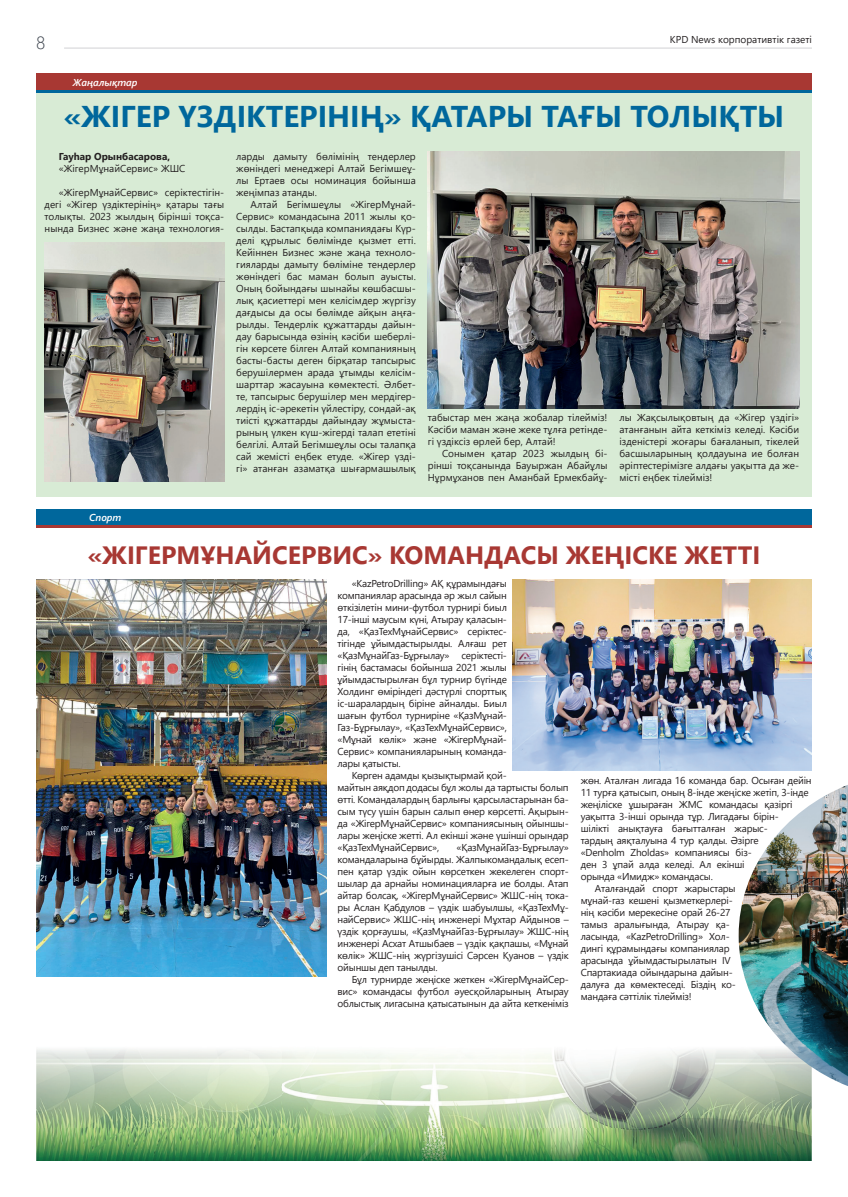
<style>
.page{position:relative;width:848px;height:1197px;background:#fff}
.page>*{position:absolute;margin:0;border:0;box-sizing:border-box;transform-origin:0 0}
.t1{font:700 30px "Segoe UI";color:#00679c}
.t2{font:700 25px "Segoe UI";color:#a83833}
.t3{font:300 18px "Segoe UI";color:#3d444e}
.t4{font:10px/12px "Segoe UI";letter-spacing:-.02em;color:#231f20;text-align:justify}
.t5{font:10px "Segoe UI";color:#231f20}
.t6{font:700 10px "Segoe UI";color:#231f20}
.t7{font:italic 600 10px "Segoe UI";color:#fff}
</style>
<div class="page">
<hr style="left:64px;top:48px;width:748px;height:1px;background:#d1d2d4">
<img style="left:37px;top:902px;width:774px;height:258px">
<div style="left:36px;top:74px;width:776px;height:422px;background:#d8ebd5"></div>
<div style="left:36px;top:74px;width:776px;height:16px;background:#a83833"></div>
<hr style="left:36px;top:90px;width:776px;height:2px;background:#00679c">
<div style="left:36px;top:509px;width:776px;height:16px;background:#00679c"></div>
<hr style="left:36px;top:525px;width:776px;height:2px;background:#a83833">
<img style="left:45px;top:242px;width:179px;height:239px">
<img style="left:428px;top:152px;width:371px;height:256px">
<img style="left:512px;top:579px;width:300px;height:191px">
<img style="left:36px;top:579px;width:290px;height:397px">
<img style="left:738px;top:785px;width:110px;height:300px">
<h3 class="t3" style="left:36px;top:26px;width:11px">8</h3>
<p class="t5" style="left:670px;top:30px;width:143px">KPD News корпоративтік газеті</p>
<p class="t7" style="left:73px;top:73px;width:66px">Жаңалықтар</p>
<h1 class="t1" style="left:64px;top:88px;width:722px">«ЖІГЕР ҮЗДІКТЕРІНІҢ» ҚАТАРЫ ТАҒЫ ТОЛЫҚТЫ</h1>
<p class="t6" style="left:59px;top:147px;width:113px">Гауһар Орынбасарова,</p>
<p class="t5" style="left:59px;top:159px;width:128px">«ЖігерМұнайСервис» ЖШС</p>
<p class="t4" style="left:45px;top:186px;width:181px;text-indent:14px">«ЖігерМұнайСервис» серіктестігін&shy;дегі «Жігер үздіктерінің» қатары тағы толықты. 2023 жылдың бірінші тоқса&shy;нында Бизнес және жаңа технология-</p>
<p class="t7" style="left:89px;top:508px;width:34px">Спорт</p>
<p class="t4" style="left:236px;top:150px;width:181px">ларды дамыту бөлімінің тендерлер жөніндегі менеджері Алтай Бегімшеұ&shy;лы Ертаев осы номинация бойынша жеңімпаз атанды.</p>
<p class="t4" style="left:236px;top:198px;width:181px;text-indent:14px">Алтай Бегімшеұлы «ЖігерМұнай-Сервис» командасына 2011 жылы қо&shy;сылды. Бастапқыда компаниядағы Күр&shy;делі құрылыс бөлімінде қызмет етті.<br>Кейіннен Бизнес және жаңа техноло&shy;гияларды дамыту бөліміне тендерлер жөніндегі бас маман болып ауысты.<br>Оның бойындағы шынайы көшбасшы&shy;лық қасиеттері мен келісімдер жүргізу дағдысы да осы бөлімде айқын аңға&shy;рылды. Тендерлік құжаттарды дайын&shy;дау барысында өзінің кәсіби шеберлі&shy;гін көрсете білген Алтай компанияның басты-басты деген бірқатар тапсырыс берушілермен арада ұтымды келісім&shy;шарттар жасауына көмектесті. Әлбет&shy;те, тапсырыс берушілер мен мердігер&shy;лердің іс-әрекетін үйлестіру, сондай-ақ тиісті құжаттарды дайындау жұмыста&shy;рының үлкен күш-жігерді талап ететіні белгілі. Алтай Бегімшеұлы осы талапқа сай жемісті еңбек етуде. «Жігер үзді&shy;гі» атанған азаматқа шығармашылық</p>
<p class="t4" style="left:428px;top:410px;width:181px">табыстар мен жаңа жобалар тілейміз!<br>Кәсіби маман және жеке тұлға ретінде&shy;гі үздіксіз өрлей бер, Алтай!</p>
<p class="t4" style="left:428px;top:446px;width:181px;text-indent:14px">Сонымен қатар 2023 жылдың бі&shy;рінші тоқсанында Бауыржан Абайұлы Нұрмұханов пен Аманбай Ермекбайұ-</p>
<p class="t4" style="left:619px;top:410px;width:181px">лы Жақсылықовтың да «Жігер үздігі» атанғанын айта кеткіміз келеді. Кәсіби ізденістері жоғары бағаланып, тікелей басшыларының қолдауына ие болған әріптестерімізге алдағы уақытта да же&shy;місті еңбек тілейміз!</p>
<h2 class="t2" style="left:88px;top:531px;width:674px">«ЖІГЕРМҰНАЙСЕРВИС» КОМАНДАСЫ ЖЕҢІСКЕ ЖЕТТІ</h2>
<p class="t4" style="left:337px;top:576px;width:171px;text-indent:14px">«KazPetroDrilling» АҚ құрамындағы компаниялар арасында әр жыл сайын өткізілетін мини-футбол турнирі биыл 17-інші маусым күні, Атырау қаласын&shy;да, «ҚазТехМұнайСервис» серіктес&shy;тігінде ұйымдастырылды. Алғаш рет «ҚазМұнайГаз-Бұрғылау» серіктесті&shy;гінің бастамасы бойынша 2021 жылы ұйымдастырылған бұл турнир бүгінде Холдинг өміріндегі дәстүрлі спорттық іс-шаралардың біріне айналды. Биыл шағын футбол турниріне «ҚазМұнай-Газ-Бұрғылау», «ҚазТехМұнайСервис», «Мұнай көлік» және «ЖігерМұнай-Сервис» компанияларының команда&shy;лары қатысты.</p>
<p class="t4" style="left:337px;top:768px;width:233px;text-align:left;text-indent:14px">Көрген адамды қызықтырмай қой-<br>майтын аяқдоп додасы бұл жолы да тартысты болып өтті. Командалардың барлығы қарсыластарынан ба&shy;сым түсу үшін барын салып өнер көрсетті. Ақырын&shy;да «ЖігерМұнайСервис» компаниясының ойыншы&shy;лары жеңіске жетті. Ал екінші және үшінші орындар «ҚазТехМұнайСервис»,</p>
<p class="t4" style="left:580px;top:773px;width:232px">жөн. Аталған лигада 16 команда бар. Осыған дейін</p>
<p class="t4" style="left:580px;top:785px;width:229px">11 турға қатысып, оның 8-інде жеңіске жетіп, 3-інде</p>
<p class="t4" style="left:580px;top:797px;width:213px">жеңіліске ұшыраған ЖМС командасы қазіргі</p>
<p class="t4" style="left:580px;top:809px;width:199px">уақытта 3-інші орында тұр. Лигадағы бірін-</p>
<p class="t4" style="left:580px;top:821px;width:188px">шілікті анықтауға бағытталған жарыс-</p>
<p class="t4" style="left:580px;top:833px;width:179px">тардың аяқталуына 4 тур қалды. Әзірге</p>
<p class="t4" style="left:580px;top:845px;width:172px">«Denholm Zholdas» компаниясы біз-</p>
<p class="t4" style="left:580px;top:857px;width:165px">ден 3 ұпай алда келеді. Ал екінші</p>
<p class="t4" style="left:580px;top:869px;width:134px">орында «Имидж» командасы.</p>
<p class="t4" style="left:595px;top:881px;width:142px">Аталғандай спорт жарыстары</p>
<p class="t4" style="left:580px;top:893px;width:153px">мұнай-газ кешені қызметкерлері-</p>
<p class="t4" style="left:580px;top:905px;width:151px">нің кәсіби мерекесіне орай 26-27</p>
<p class="t4" style="left:580px;top:917px;width:150px">тамыз аралығында, Атырау қа-</p>
<p class="t4" style="left:580px;top:929px;width:150px">ласында, «KazPetroDrilling» Хол-</p>
<p class="t4" style="left:580px;top:941px;width:150px">дингі құрамындағы компаниялар</p>
<p class="t4" style="left:580px;top:953px;width:151px">арасында ұйымдастырылатын IV</p>
<p class="t4" style="left:580px;top:965px;width:153px">Спартакиада ойындарына дайын-</p>
<p class="t4" style="left:580px;top:977px;width:156px">далуға да көмектеседі. Біздің ко-</p>
<p class="t4" style="left:580px;top:989px;width:112px">мандаға сәттілік тілейміз!</p>
<p class="t4" style="left:337px;top:840px;width:233px;text-indent:119px">«ҚазМұнайГаз-Бұрғылау» командаларына бұйырды. Жалпыкомандалық есеп&shy;пен қатар үздік ойын көрсеткен жекелеген спорт&shy;шылар да арнайы номинацияларға ие болды. Атап айтар болсақ, «ЖігерМұнайСервис» ЖШС-нің тока&shy;ры Аслан Қабдулов – үздік шабуылшы, «ҚазТехМұ&shy;найСервис» ЖШС-нің инженері Мұхтар Айдынов – үздік қорғаушы, «ҚазМұнайГаз-Бұрғылау» ЖШС-нің инженері Асхат Атшыбаев – үздік қақпашы, «Мұнай көлік» ЖШС-нің жүргізушісі Сәрсен Қуанов – үздік ойыншы деп танылды.</p>
<p class="t4" style="left:337px;top:972px;width:233px;text-indent:14px">Бұл турнирде жеңіске жеткен «ЖігерМұнайСер&shy;вис» командасы футбол әуесқойларының Атырау облыстық лигасына қатысатынын да айта кеткеніміз</p>
</div>
